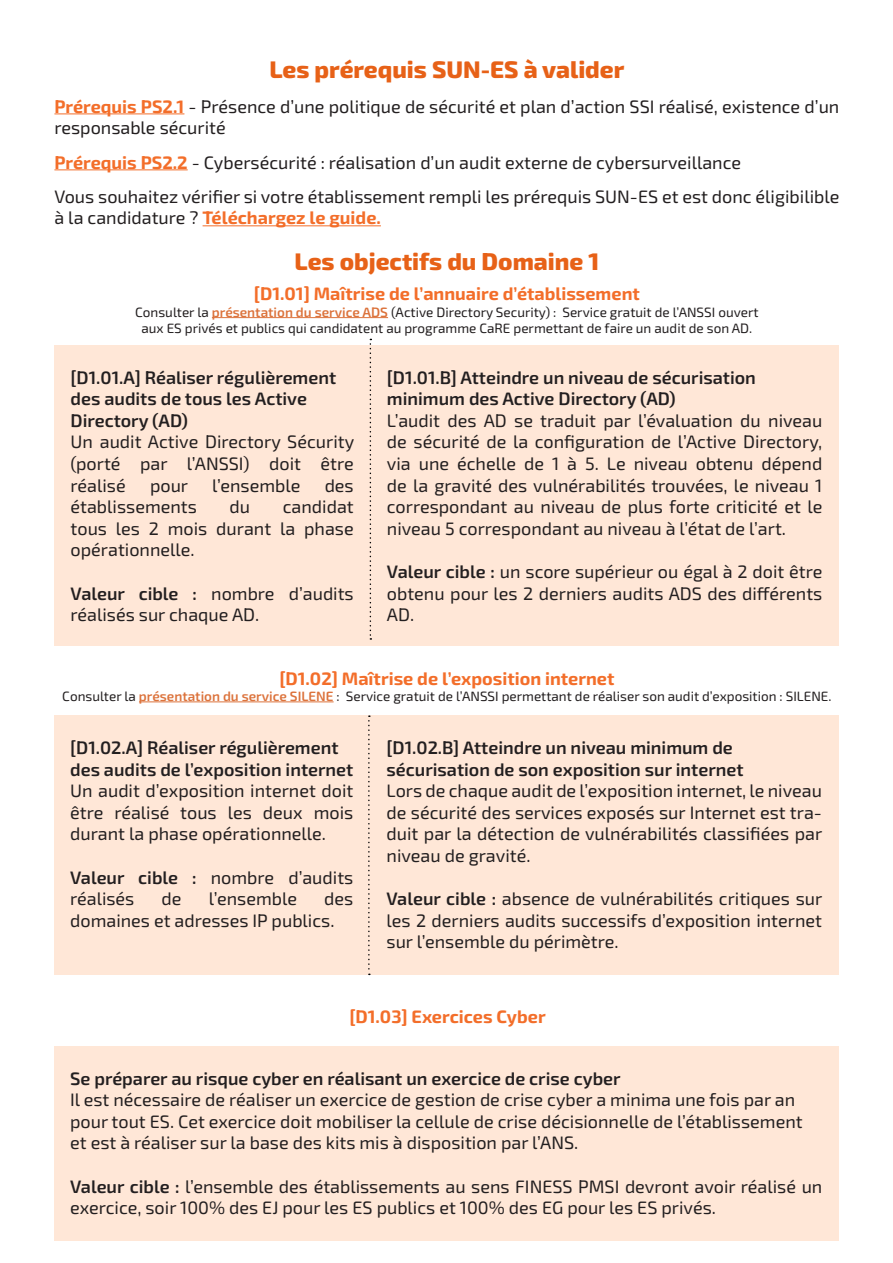
<style>
.page{position:relative;width:893px;height:1263px;background:#fff}
.page>*{position:absolute;margin:0;border:0;box-sizing:border-box;transform-origin:0 0}
.t1{font:800 24px "Exo 2";color:#e76117}
.t2{font:18px/21.6px "Exo 2";color:#231f20}
.t3{font:600 18px/21.6px "Exo 2";color:#231f20}
.t4{font:700 18px "Exo 2";color:#f36e2a}
.t5{font:13.5px/16.2px "Exo 2";color:#231f20;text-align:center}
.s1{font-weight:700;color:#f36e2a}
.s2{font-weight:600;color:#dc733c}
.s3{font-weight:600}
</style>
<div class="page">
<hr style="left:54px;top:113px;width:130px;height:1px;background:#f36e2a">
<hr style="left:54px;top:169px;width:134px;height:1px;background:#f36e2a">
<hr style="left:203px;top:225px;width:178px;height:1px;background:#f36e2a">
<hr style="left:212px;top:317px;width:176px;height:1px;background:#dc733c">
<div style="left:54px;top:345px;width:785px;height:301px;background:#ffe7d7"></div>
<svg style="left:370px;top:339px;width:1px;height:301px"></svg>
<hr style="left:139px;top:701px;width:195px;height:1px;background:#dc733c">
<div style="left:54px;top:715px;width:785px;height:260px;background:#ffe7d7"></div>
<svg style="left:368px;top:715px;width:2px;height:260px"></svg>
<div style="left:54px;top:1046px;width:785px;height:195px;background:#ffe7d7"></div>
<p class="t1" style="left:269px;top:53px;width:356px">Les prérequis SUN-ES à valider</p>
<p class="t2" style="left:54px;top:95px;width:786px"><span class="s1">Prérequis PS2.1</span> - Présence d’une politique de sécurité et plan d’action SSI réalisé, existence d’un responsable sécurité</p>
<p class="t2" style="left:54px;top:151px;width:688px"><span class="s1">Prérequis PS2.2</span> - Cybersécurité : réalisation d’un audit externe de cybersurveillance</p>
<p class="t2" style="left:54px;top:185px;width:786px">Vous souhaitez vérifier si votre établissement rempli les prérequis SUN-ES et est donc éligibilible à la candidature ? <span class="s1">Téléchargez le guide.</span></p>
<p class="t1" style="left:295px;top:245px;width:306px">Les objectifs du Domaine 1</p>
<p class="t4" style="left:254px;top:281px;width:387px">[D1.01] Maîtrise de l’annuaire d’établissement</p>
<p class="t5" style="left:135px;top:303px;width:625px">Consulter la <span class="s2">présentation du service ADS</span> (Active Directory Security) : Service gratuit de l’ANSSI ouvert aux ES privés et publics qui candidatent au programme CaRE permettant de faire un audit de son AD.</p>
<p class="t3" style="left:71px;top:366px;width:267px">[D1.01.A] Réaliser régulièrement des audits de tous les Active<br>Directory (AD)</p>
<p class="t2" style="left:71px;top:431px;width:285px;text-align:justify">Un audit Active Directory Sécurity (porté par l’ANSSI) doit être réalisé</p>
<p class="t3" style="left:387px;top:366px;width:370px">[D1.01.B] Atteindre un niveau de sécurisation minimum des Active Directory (AD)</p>
<p class="t2" style="left:387px;top:409px;width:437px;text-align:justify">L’audit des AD se traduit par l’évaluation du niveau de sécurité de la configuration de l’Active Directory, via une échelle de 1 à 5. Le niveau obtenu dépend de la gravité des vulnérabilités trouvées, le niveau 1 correspondant au niveau de plus forte criticité et le niveau 5 correspondant au niveau à l’état de l’art.</p>
<p class="t2" style="left:387px;top:560px;width:437px;text-align:justify"><span class="s3">Valeur cible :</span> un score supérieur ou égal à 2 doit être obtenu pour les 2 derniers audits ADS des différents AD.</p>
<p class="t2" style="left:150px;top:474px;width:40px">pour</p>
<p class="t2" style="left:212px;top:474px;width:90px">l’ensemble</p>
<p class="t2" style="left:325px;top:474px;width:31px">des</p>
<p class="t2" style="left:71px;top:495px;width:128px">établissements</p>
<p class="t2" style="left:230px;top:495px;width:22px">du</p>
<p class="t2" style="left:71px;top:495px;width:285px;text-align:justify;text-indent:212px">candidat tous les 2 mois durant la phase opérationnelle.</p>
<p class="t2" style="left:71px;top:582px;width:285px"><span class="s3">Valeur cible :</span> nombre d’audits réalisés sur chaque AD.</p>
<p class="t4" style="left:279px;top:666px;width:337px">[D1.02] Maîtrise de l’exposition internet</p>
<p class="t5" style="left:62px;top:687px;width:771px">Consulter la <span class="s2">présentation du service SILENE</span> : Service gratuit de l’ANSSI permettant de réaliser son audit d’exposition : SILENE.</p>
<p class="t3" style="left:70px;top:736px;width:285px">[D1.02.A] Réaliser régulièrement des audits de l’exposition internet</p>
<p class="t2" style="left:70px;top:779px;width:285px;text-align:justify">Un audit d’exposition internet doit être réalisé tous les deux mois durant la phase opérationnelle.</p>
<p class="t2" style="left:70px;top:866px;width:285px"><span class="s3">Valeur cible :</span> nombre d’audits réalisés</p>
<p class="t3" style="left:387px;top:736px;width:359px">[D1.02.B] Atteindre un niveau minimum de sécurisation de son exposition sur internet</p>
<p class="t2" style="left:387px;top:779px;width:437px;text-align:justify">Lors de chaque audit de l’exposition internet, le niveau de sécurité des services exposés sur Internet est tra&shy;duit par la détection de vulnérabilités classifiées par niveau de gravité.</p>
<p class="t2" style="left:387px;top:887px;width:437px;text-align:justify"><span class="s3">Valeur cible :</span> absence de vulnérabilités critiques sur les 2 derniers audits successifs d’exposition internet sur l’ensemble du périmètre.</p>
<p class="t2" style="left:162px;top:887px;width:21px">de</p>
<p class="t2" style="left:209px;top:887px;width:90px">l’ensemble</p>
<p class="t2" style="left:70px;top:887px;width:285px;text-indent:254px">des domaines et adresses IP publics.</p>
<p class="t4" style="left:349px;top:1004px;width:198px">[D1.03] Exercices Cyber</p>
<p class="t3" style="left:70px;top:1067px;width:552px">Se préparer au risque cyber en réalisant un exercice de crise cyber</p>
<p class="t2" style="left:70px;top:1088px;width:734px">Il est nécessaire de réaliser un exercice de gestion de crise cyber a minima une fois par an pour tout ES. Cet exercice doit mobiliser la cellule de crise décisionnelle de l’établissement et est à réaliser sur la base des kits mis à disposition par l’ANS.</p>
<p class="t2" style="left:70px;top:1175px;width:754px"><span class="s3">Valeur cible :</span> l’ensemble des établissements au sens FINESS PMSI devront avoir réalisé un exercice, soir 100% des EJ pour les ES publics et 100% des EG pour les ES privés.</p>
</div>
